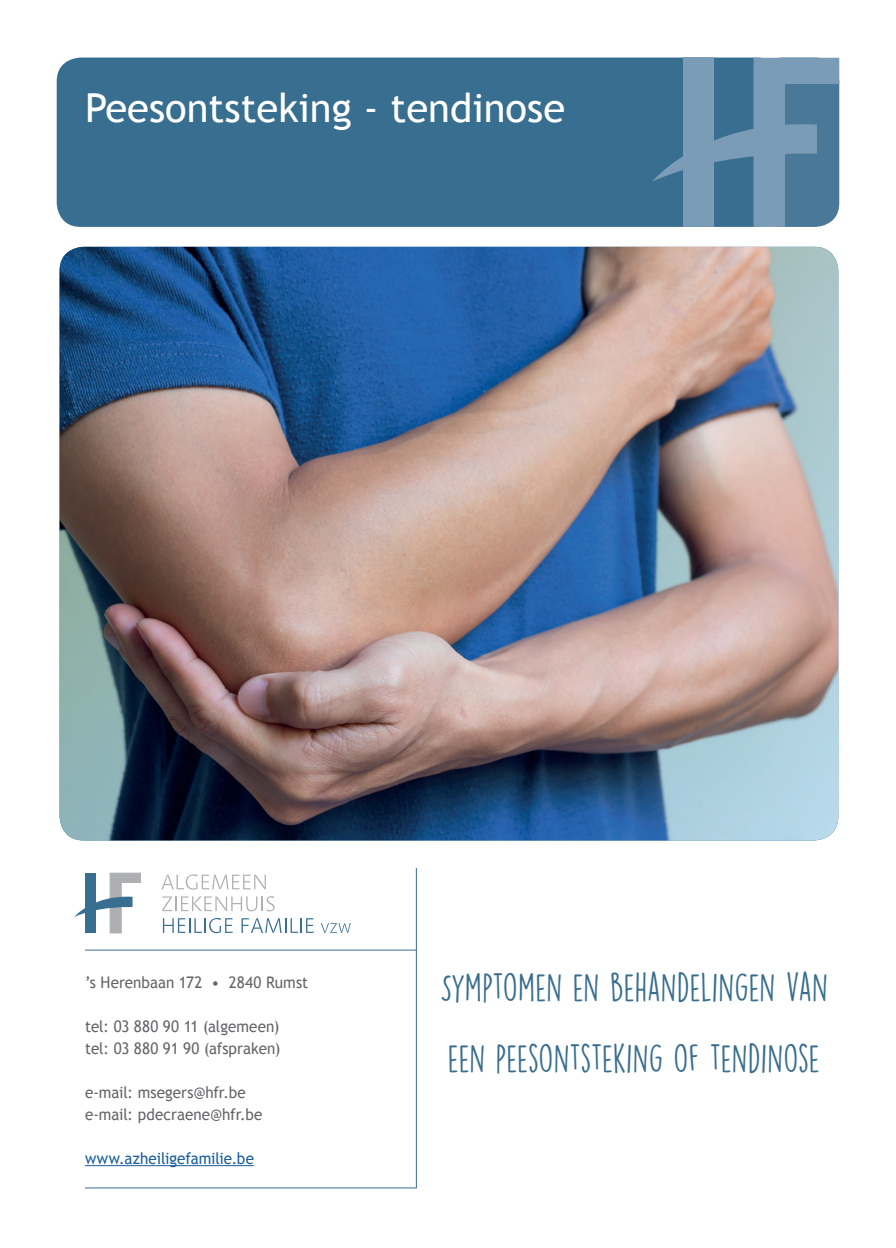
<style>
.page{position:relative;width:896px;height:1248px;background:#fff}
.page>*{position:absolute;margin:0;border:0;box-sizing:border-box;transform-origin:0 0}
.grote_titel_cover{font:40px "Trebuchet MS";color:#fff}
.grote_titel-lijn_gro{font:36px "DK Lemon Yellow Sun";letter-spacing:-.015em;color:#386e8f;scale:.95 1}
.body{font:16px "Trebuchet MS";letter-spacing:.005em;color:#656568;scale:.95 1}
.body-2{font:16px "Trebuchet MS";color:#175d9e;scale:.95 1}
</style>
<div class="page">
<div style="left:57px;top:58px;width:724px;height:169px;background:#386e8f;border-radius:24px"></div>
<svg style="left:161px;top:874px;width:105px;height:15px"></svg>
<svg style="left:162px;top:896px;width:113px;height:15px"></svg>
<svg style="left:163px;top:918px;width:70px;height:15px"></svg>
<svg style="left:241px;top:918px;width:73px;height:14px"></svg>
<svg style="left:321px;top:923px;width:30px;height:9px"></svg>
<svg style="left:74px;top:872px;width:67px;height:61px"></svg>
<hr style="left:85px;top:1164px;width:169px;height:1px;background:#175d9e">
<hr style="left:85px;top:949px;width:332px;height:1px;background:#386e8f">
<hr style="left:85px;top:1187px;width:332px;height:1px;background:#386e8f">
<hr style="left:416px;top:867px;width:1px;height:320px;background:#386e8f">
<svg style="left:652px;top:58px;width:187px;height:169px"></svg>
<img style="left:60px;top:247px;width:778px;height:593px">
<p class="grote_titel_cover" style="left:85px;top:84px;width:481px">Peesontsteking - tendinose</p>
<p class="body" style="left:85px;top:972px;width:236px">’s Herenbaan 172 • 2840 Rumst</p>
<p class="body" style="left:85px;top:1016px;width:206px">tel: 03 880 90 11 (algemeen)</p>
<p class="body" style="left:85px;top:1038px;width:207px">tel: 03 880 91 90 (afspraken)</p>
<p class="body" style="left:85px;top:1082px;width:171px">e-mail: msegers@hfr.be</p>
<p class="body" style="left:85px;top:1104px;width:188px">e-mail: pdecraene@hfr.be</p>
<p class="body-2" style="left:85px;top:1148px;width:179px">www.azheiligefamilie.be</p>
<p class="grote_titel-lijn_gro" style="left:440px;top:965px;width:410px">SYMPTOMEN EN BEHANDELINGEN VAN</p>
<p class="grote_titel-lijn_gro" style="left:448px;top:1036px;width:393px">EEN PEESONTSTEKING OF TENDINOSE</p>
</div>
